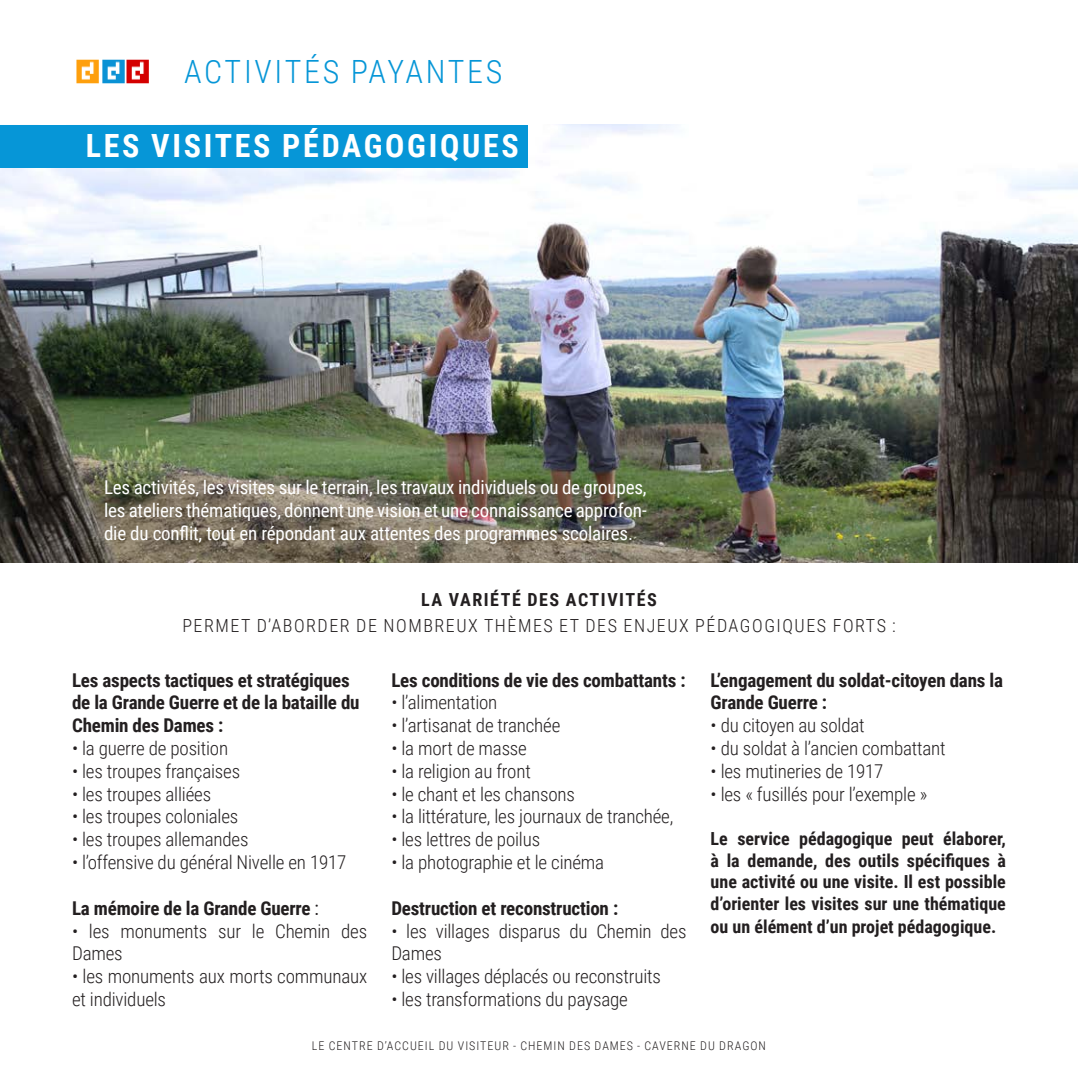
<style>
.page{position:relative;width:1078px;height:1078px;background:#fff}
.page>*{position:absolute;margin:0;border:0;box-sizing:border-box;transform-origin:0 0}
.t1{font:700 32px "Roboto Condensed";letter-spacing:.085em;color:#fff}
.t2{font:300 32px "Roboto Condensed";letter-spacing:.085em;color:#0696d7}
.t3{font:300 19px/22.8px "Roboto Condensed";letter-spacing:-.01em;color:#231f20}
.t4{font:700 19px/22.8px "Roboto Condensed";letter-spacing:-.01em;color:#231f20}
.t5{font:19px/22.8px "Roboto Condensed";letter-spacing:-.01em;color:#fff;text-align:justify}
.t6{font:700 18px/22px "Roboto Condensed";color:#231f20;text-align:justify}
.t7{font:300 18px "Roboto Condensed";letter-spacing:.085em;color:#231f20}
.t8{font:700 18px "Roboto Condensed";letter-spacing:.085em;color:#231f20}
.t9{font:300 12px "Roboto Condensed";letter-spacing:.085em;color:#231f20}
.s1{font-weight:400}
</style>
<div class="page">
<img style="left:0;top:125px;width:1077px;height:437px">
<div style="left:0;top:125px;width:527px;height:42px;background:#0696d7"></div>
<img style="left:76px;top:59px;width:73px;height:25px">
<p class="t2" style="left:184px;top:49px;width:319px">ACTIVITÉS PAYANTES</p>
<p class="t1" style="left:86px;top:123px;width:434px">LES VISITES PÉDAGOGIQUES</p>
<p class="t5" style="left:104px;top:475px;width:544px">Les activités, les visites sur le terrain, les travaux individuels ou de groupes, les ateliers thématiques, donnent une vision et une connaissance approfon&shy;die du conflit, tout en répondant aux attentes des programmes scolaires.</p>
<p class="t8" style="left:421px;top:587px;width:237px">LA VARIÉTÉ DES ACTIVITÉS</p>
<p class="t7" style="left:182px;top:613px;width:714px">PERMET D’ABORDER DE NOMBREUX THÈMES ET DES ENJEUX PÉDAGOGIQUES FORTS :</p>
<p class="t4" style="left:72px;top:667px;width:289px">Les aspects tactiques et stratégiques de la Grande Guerre et de la bataille du<br>Chemin des Dames :</p>
<p class="t3" style="left:72px;top:736px;width:158px">• la guerre de position</p>
<p class="t3" style="left:72px;top:758px;width:170px">• les troupes françaises</p>
<p class="t3" style="left:72px;top:781px;width:141px">• les troupes alliées</p>
<p class="t3" style="left:72px;top:804px;width:168px">• les troupes coloniales</p>
<p class="t3" style="left:72px;top:827px;width:178px">• les troupes allemandes</p>
<p class="t3" style="left:72px;top:850px;width:276px">• l’offensive du général Nivelle en 1917</p>
<p class="t4" style="left:72px;top:895px;width:248px">La mémoire de la Grande Guerre <span class="s1">:</span></p>
<p class="t3" style="left:72px;top:918px;width:296px">• les monuments sur le Chemin des<br>Dames</p>
<p class="t3" style="left:72px;top:964px;width:296px">• les monuments aux morts communaux et individuels</p>
<p class="t4" style="left:391px;top:667px;width:295px">Les conditions de vie des combattants :</p>
<p class="t3" style="left:391px;top:690px;width:108px">• l’alimentation</p>
<p class="t3" style="left:391px;top:713px;width:170px">• l’artisanat de tranchée</p>
<p class="t3" style="left:391px;top:736px;width:137px">• la mort de masse</p>
<p class="t3" style="left:391px;top:758px;width:141px">• la religion au front</p>
<p class="t3" style="left:391px;top:781px;width:185px">• le chant et les chansons</p>
<p class="t3" style="left:391px;top:804px;width:283px">• la littérature, les journaux de tranchée,</p>
<p class="t3" style="left:391px;top:827px;width:150px">• les lettres de poilus</p>
<p class="t3" style="left:391px;top:850px;width:214px">• la photographie et le cinéma</p>
<p class="t4" style="left:391px;top:895px;width:228px">Destruction et reconstruction :</p>
<p class="t3" style="left:391px;top:918px;width:296px">• les villages disparus du Chemin des<br>Dames</p>
<p class="t3" style="left:391px;top:964px;width:271px">• les villages déplacés ou reconstruits</p>
<p class="t3" style="left:391px;top:986px;width:238px">• les transformations du paysage</p>
<p class="t4" style="left:710px;top:667px;width:294px">L’engagement du soldat-citoyen dans la<br>Grande Guerre :</p>
<p class="t3" style="left:710px;top:713px;width:156px">• du citoyen au soldat</p>
<p class="t3" style="left:710px;top:736px;width:236px">• du soldat à l’ancien combattant</p>
<p class="t3" style="left:710px;top:758px;width:174px">• les mutineries de 1917</p>
<p class="t3" style="left:710px;top:781px;width:218px">• les « fusillés pour l’exemple »</p>
<p class="t6" style="left:710px;top:826px;width:297px">Le service pédagogique peut élaborer, à la demande, des outils spécifiques à une activité ou une visite. Il est possible d’orienter les visites sur une thématique ou un élément d’un projet pédagogique.</p>
<p class="t9" style="left:312px;top:1036px;width:455px">LE CENTRE D’ACCUEIL DU VISITEUR - CHEMIN DES DAMES - CAVERNE DU DRAGON</p>
</div>
